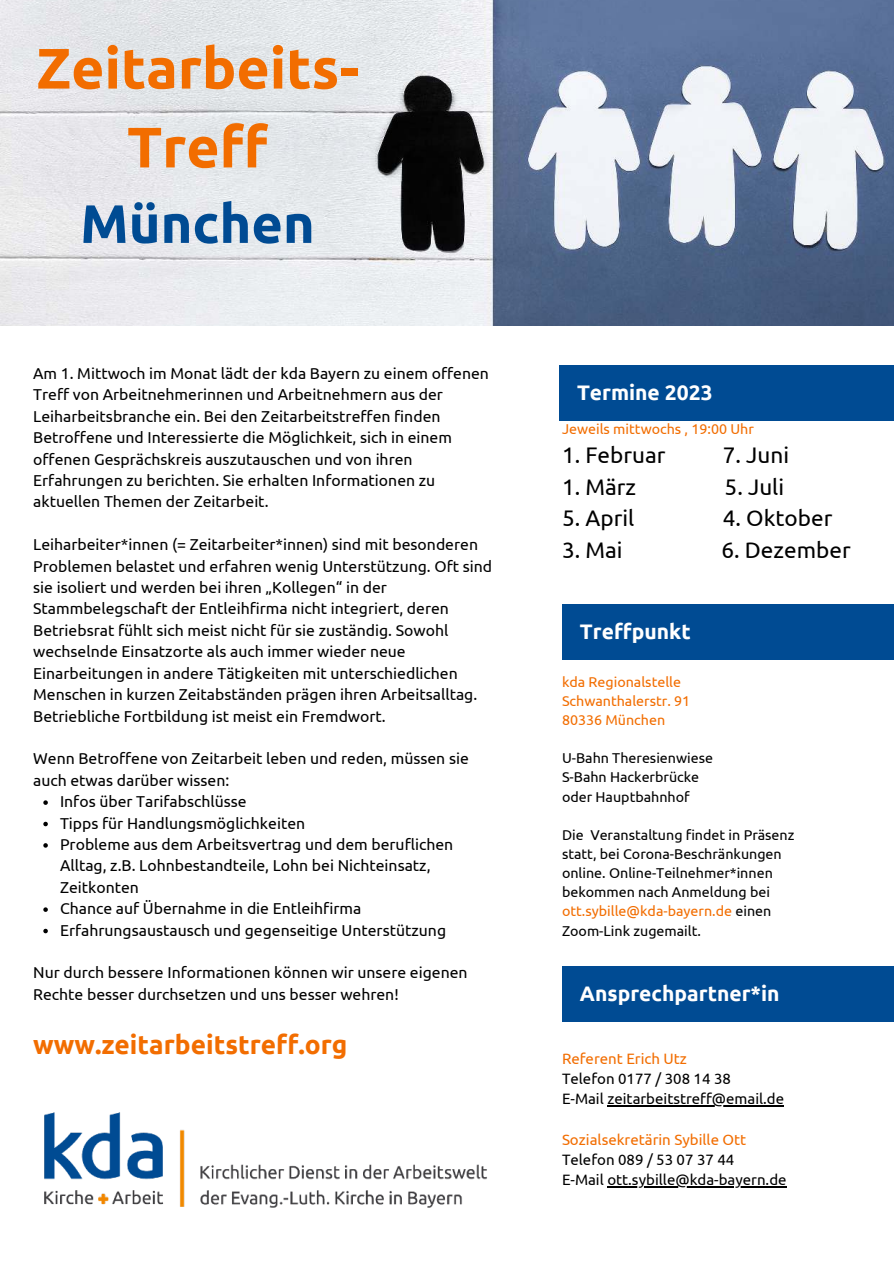
<style>
.page{position:relative;width:894px;height:1264px;background:#fff}
.page>*{position:absolute;margin:0;border:0;box-sizing:border-box;transform-origin:0 0}
.t1{font:700 57px/78.8px "Ubuntu";color:#f26d00;text-align:center}
.t2{font:700 54px "Ubuntu";color:#004b93}
.t3{font:700 26.25px "Ubuntu";color:#f26d00}
.t4{font:22.5px "Ubuntu";color:#000}
.t5{font:700 21px "Ubuntu";color:#fff}
.t6{font:15.75px/21.5px "Ubuntu";color:#000}
.t7{font:15px/20.2px "Ubuntu";color:#000}
.t8{font:15px "Ubuntu";color:#f26d00}
.t9{font:14.25px/19.2px "Ubuntu";color:#000}
.t10{font:14.25px/19.2px "Ubuntu";color:#f26d00}
.s1{color:#f26d00}
</style>
<div class="page">
<img style="left:0;top:0;width:893px;height:325px">
<svg style="left:43px;top:800px;width:5px;height:4px"></svg>
<svg style="left:43px;top:821px;width:5px;height:5px"></svg>
<svg style="left:43px;top:843px;width:5px;height:4px"></svg>
<svg style="left:43px;top:907px;width:5px;height:4px"></svg>
<svg style="left:43px;top:928px;width:5px;height:5px"></svg>
<div style="left:559px;top:365px;width:334px;height:55px;background:#004b93"></div>
<div style="left:562px;top:604px;width:331px;height:55px;background:#004b93"></div>
<div style="left:562px;top:966px;width:331px;height:56px;background:#004b93"></div>
<img style="left:44px;top:1112px;width:443px;height:96px">
<hr style="left:607px;top:1105px;width:177px;height:1px;background:#000">
<hr style="left:607px;top:1186px;width:179px;height:1px;background:#000">
<h1 class="t1" style="left:36px;top:28px;width:324px">Zeitarbeits-<br>Treff</h1>
<h2 class="t2" style="left:80px;top:191px;width:236px">München</h2>
<p class="t6" style="left:33px;top:362px;width:457px">Am 1. Mittwoch im Monat lädt der kda Bayern zu einem offenen Treff von Arbeitnehmerinnen und Arbeitnehmern aus der Leiharbeitsbranche ein. Bei den Zeitarbeitstreffen finden Betroffene und Interessierte die Möglichkeit, sich in einem offenen Gesprächskreis auszutauschen und von ihren Erfahrungen zu berichten. Sie erhalten Informationen zu aktuellen Themen der Zeitarbeit.</p>
<p class="t6" style="left:33px;top:533px;width:460px">Leiharbeiter*innen (= Zeitarbeiter*innen) sind mit besonderen Problemen belastet und erfahren wenig Unterstützung. Oft sind sie isoliert und werden bei ihren „Kollegen“ in der Stammbelegschaft der Entleihfirma nicht integriert, deren Betriebsrat fühlt sich meist nicht für sie zuständig. Sowohl wechselnde Einsatzorte als auch immer wieder neue Einarbeitungen in andere Tätigkeiten mit unterschiedlichen Menschen in kurzen Zeitabständen prägen ihren Arbeitsalltag.<br>Betriebliche Fortbildung ist meist ein Fremdwort.</p>
<p class="t6" style="left:33px;top:747px;width:437px">Wenn Betroffene von Zeitarbeit leben und reden, müssen sie auch etwas darüber wissen:</p>
<p class="t6" style="left:60px;top:790px;width:394px">Infos über Tarifabschlüsse<br>Tipps für Handlungsmöglichkeiten<br>Probleme aus dem Arbeitsvertrag und dem beruflichen Alltag, z.B. Lohnbestandteile, Lohn bei Nichteinsatz, Zeitkonten<br>Chance auf Übernahme in die Entleihfirma Erfahrungsaustausch und gegenseitige Unterstützung</p>
<p class="t6" style="left:33px;top:961px;width:436px">Nur durch bessere Informationen können wir unsere eigenen<br>Rechte besser durchsetzen und uns besser wehren!</p>
<h3 class="t3" style="left:33px;top:1028px;width:316px">www.zeitarbeitstreff.org</h3>
<h3 class="t5" style="left:577px;top:379px;width:137px">Termine 2023</h3>
<p class="t10" style="left:562px;top:419px;width:193px">Jeweils mittwochs , 19:00 Uhr</p>
<h3 class="t4" style="left:562px;top:441px;width:105px">1. Februar</h3>
<h3 class="t4" style="left:722px;top:441px;width:68px">7. Juni</h3>
<h3 class="t4" style="left:562px;top:473px;width:76px">1. März</h3>
<h3 class="t4" style="left:724px;top:473px;width:61px">5. Juli</h3>
<h3 class="t4" style="left:562px;top:504px;width:74px">5. April</h3>
<h3 class="t4" style="left:722px;top:504px;width:111px">4. Oktober</h3>
<h3 class="t4" style="left:562px;top:536px;width:62px">3. Mai</h3>
<h3 class="t4" style="left:721px;top:536px;width:131px">6. Dezember</h3>
<h3 class="t5" style="left:580px;top:618px;width:112px">Treffpunkt</h3>
<p class="t10" style="left:562px;top:671px;width:130px">kda Regionalstelle<br>Schwanthalerstr. 91<br>80336 München</p>
<p class="t9" style="left:562px;top:748px;width:152px">U-Bahn Theresienwiese<br>S-Bahn Hackerbrücke oder Hauptbahnhof</p>
<p class="t9" style="left:562px;top:824px;width:234px">Die Veranstaltung findet in Präsenz statt, bei Corona-Beschränkungen online. Online-Teilnehmer*innen bekommen nach Anmeldung bei <span class="s1">ott.sybille@kda-bayern.de</span> einen<br>Zoom-Link zugemailt.</p>
<h3 class="t5" style="left:580px;top:981px;width:201px">Ansprechpartner*in</h3>
<p class="t8" style="left:562px;top:1049px;width:126px">Referent Erich Utz</p>
<p class="t7" style="left:562px;top:1067px;width:223px">Telefon 0177 / 308 14 38<br>E-Mail zeitarbeitstreff@email.de</p>
<p class="t8" style="left:562px;top:1130px;width:186px">Sozialsekretärin Sybille Ott</p>
<p class="t7" style="left:562px;top:1148px;width:226px">Telefon 089 / 53 07 37 44<br>E-Mail ott.sybille@kda-bayern.de</p>
</div>
